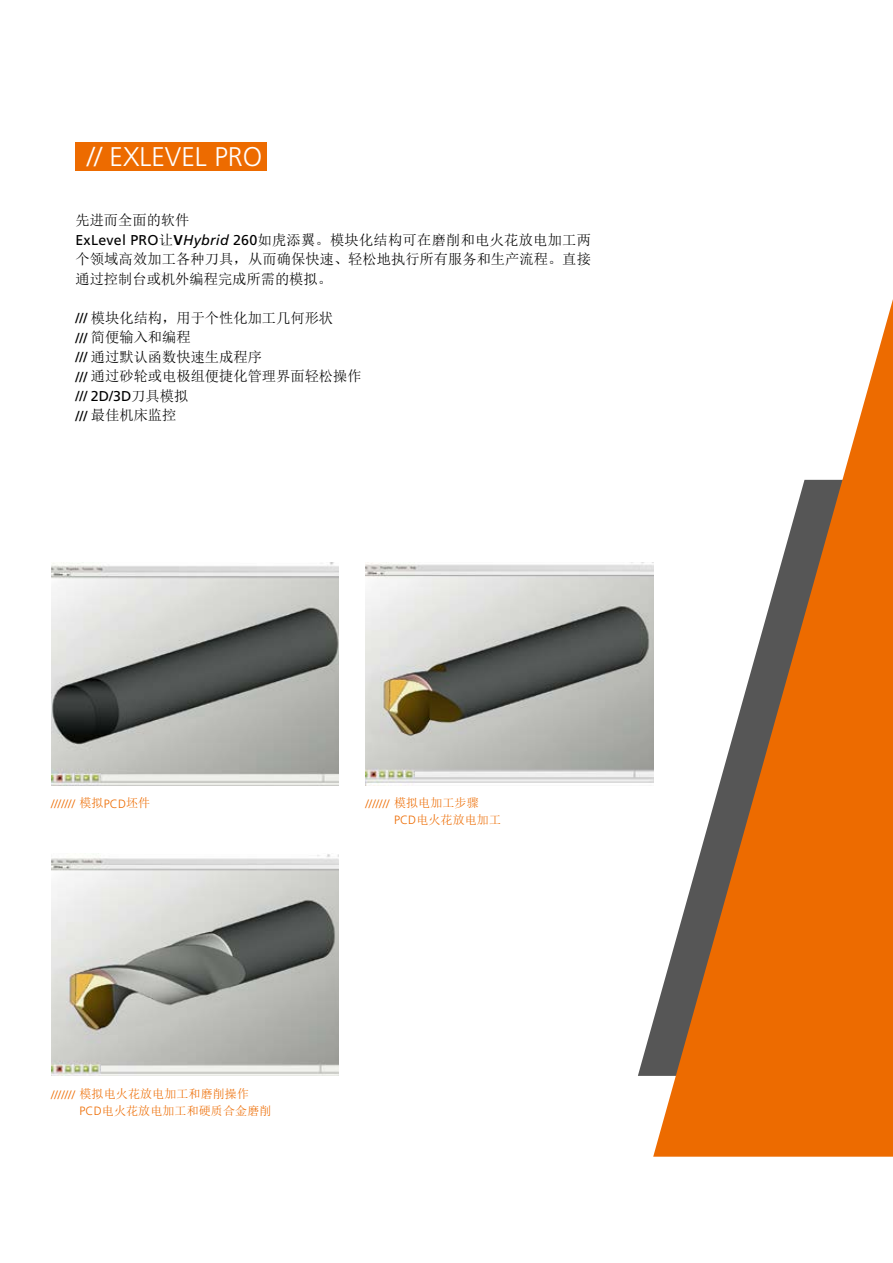
<style>
.page{position:relative;width:893px;height:1263px;background:#fff}
.page>*{position:absolute;margin:0;border:0;box-sizing:border-box;transform-origin:0 0}
.t1{font:300 27px "Frutiger LT";color:#fff}
.t2{font:14.25px/19.5px "Sim Sun";color:#000}
.t3{font:14.25px "Frutiger LT";color:#000}
.t4{font:12px/16.5px "Sim Sun";letter-spacing:.01em;color:#ed6b00}
.t5{font:300 12px "Frutiger LT";color:#ed6b00}
.s1{font-family:"Frutiger LT"}
.s2{font-family:"Frutiger LT";font-weight:700}
.s3{font-family:"Frutiger LT";font-style:italic}
.s4{font-family:"Sim Sun"}
.s5{font-family:"Sim Sun";font-weight:400}
.s6{font-family:"Frutiger LT";font-weight:300}
</style>
<div class="page">
<svg style="left:653px;top:299px;width:240px;height:858px"></svg>
<img style="left:51px;top:563px;width:288px;height:222px">
<img style="left:51px;top:853px;width:288px;height:223px">
<img style="left:365px;top:563px;width:288px;height:222px">
<div style="left:75px;top:142px;width:192px;height:29px;background:#ed6b00"></div>
<h1 class="t1" style="left:87px;top:141px;width:177px">// EXLEVEL PRO</h1>
<p class="t2" style="left:75px;top:210px;width:517px">先进而全面的软件<br><span class="s1">ExLevel PRO</span>让<span class="s2">V</span><span class="s3">Hybrid</span> <span class="s1">260</span>如虎添翼。模块化结构可在磨削和电火花放电加工两个领域高效加工各种刀具，从而确保快速、轻松地执行所有服务和生产流程。直接通过控制台或机外编程完成所需的模拟。</p>
<p class="t2" style="left:75px;top:308px;width:288px"><span class="s1">///</span> 模块化结构，用于个性化加工几何形状<br><span class="s1">///</span> 简便输入和编程<br><span class="s1">///</span> 通过默认函数快速生成程序<br><span class="s1">///</span> 通过砂轮或电极组便捷化管理界面轻松操作</p>
<p class="t3" style="left:75px;top:388px;width:114px">/// 2D/3D<span class="s4">刀具模拟</span></p>
<p class="t2" style="left:75px;top:405px;width:102px"><span class="s1">///</span> 最佳机床监控</p>
<p class="t5" style="left:51px;top:797px;width:101px">/////// <span class="s5">模拟</span>PCD<span class="s5">坯件</span></p>
<p class="t5" style="left:365px;top:797px;width:115px">/////// <span class="s5">模拟电加工步骤</span></p>
<p class="t4" style="left:394px;top:811px;width:109px"><span class="s6">PCD</span>电火花放电加工</p>
<p class="t4" style="left:80px;top:1085px;width:193px;text-indent:-28px"><span class="s6">///////</span> 模拟电火花放电加工和磨削操作<br><span class="s6">PCD</span>电火花放电加工和硬质合金磨削</p>
</div>
